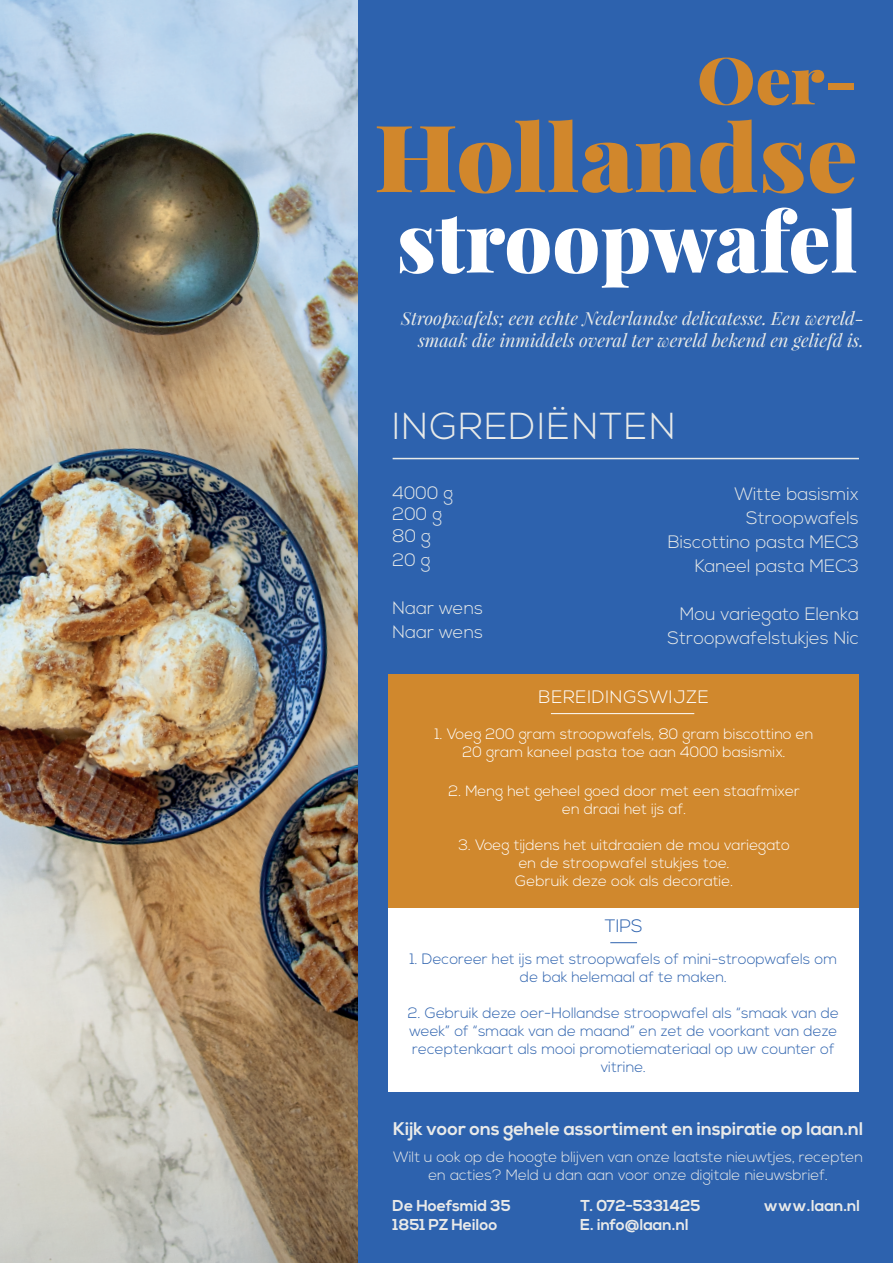
<style>
.page{position:relative;width:893px;height:1263px;background:#2d62ae}
.page>*{position:absolute;margin:0;border:0;box-sizing:border-box;transform-origin:0 0}
.t1{font:900 93px "Playfair Display";color:#d1872c;scale:1.09 1}
.t2{font:900 83.25px "Playfair Display";color:#fff}
.t3{font:900 64.95px "Playfair Display";color:#d1872c;scale:1.09 1}
.t4{font:300 37.5px "Nexa";letter-spacing:.04em;color:#e8eae8}
.t5{font:700 18.3px "Nexa";color:#e9eae9}
.t6{font:300 18px/24px "Nexa";color:#e8eae8}
.t7{font:italic 18px/21.6px "Playfair Display";color:#e8eae8;text-align:right}
.t8{font:300 18px "Nexa";letter-spacing:.04em;color:#fff}
.t9{font:300 18px "Nexa";color:#2d62ae}
.t10{font:700 15.75px "Nexa";color:#e9eae9}
.t11{font:300 15px/18px "Nexa";color:#2d62ae;text-align:center}
.t12{font:300 15px/18px "Nexa";color:#fff;text-align:center}
.t13{font:300 15px/18px "Nexa";color:#e9eae9;text-align:center}
</style>
<div class="page">
<img style="left:0;top:0;width:357px;height:1263px">
<hr style="left:393px;top:458px;width:466px;height:1px;background:#e8eae8">
<div style="left:388px;top:674px;width:471px;height:233px;background:#d0882d"></div>
<hr style="left:551px;top:713px;width:143px;height:1px;background:#fff">
<div style="left:388px;top:908px;width:471px;height:184px;background:#fff"></div>
<svg style="left:610px;top:942px;width:27px;height:1px"></svg>
<h3 class="t3" style="left:697px;top:38px;width:149px">Oer-</h3>
<h1 class="t1" style="left:374px;top:97px;width:445px">Hollandse</h1>
<h2 class="t2" style="left:397px;top:188px;width:463px">stroopwafel</h2>
<p class="t7" style="left:401px;top:307px;width:464px">Stroopwafels; een echte Nederlandse delicatesse. Een wereld&shy;smaak die inmiddels overal ter wereld bekend en geliefd is.</p>
<h3 class="t4" style="left:393px;top:404px;width:285px">INGREDIËNTEN</h3>
<p class="t6" style="left:393px;top:483px;width:62px;line-height:21.6px">4000 g<br>200 g<br>80 g</p>
<p class="t6" style="left:393px;top:549px;width:40px">20 g</p>
<p class="t6" style="left:393px;top:597px;width:92px">Naar wens<br>Naar wens</p>
<p class="t6" style="left:668px;top:483px;width:193px;text-align:right">Witte basismix<br>Stroopwafels<br>Biscottino pasta MEC3<br>Kaneel pasta MEC3</p>
<p class="t6" style="left:668px;top:603px;width:193px;text-align:right">Mou variegato Elenka<br>Stroopwafelstukjes Nic</p>
<p class="t8" style="left:539px;top:686px;width:172px">BEREIDINGSWIJZE</p>
<p class="t12" style="left:435px;top:726px;width:380px">1. Voeg 200 gram stroopwafels, 80 gram biscottino en<br>20 gram kaneel pasta toe aan 4000 basismix.</p>
<p class="t12" style="left:448px;top:783px;width:353px">2. Meng het geheel goed door met een staafmixer en draai het ijs af.</p>
<p class="t12" style="left:458px;top:837px;width:333px">3. Voeg tijdens het uitdraaien de mou variegato en de stroopwafel stukjes toe.<br>Gebruik deze ook als decoratie.</p>
<p class="t9" style="left:605px;top:916px;width:39px">TIPS</p>
<p class="t11" style="left:410px;top:951px;width:429px">1. Decoreer het ijs met stroopwafels of mini-stroopwafels om de bak helemaal af te maken.</p>
<p class="t11" style="left:408px;top:1005px;width:433px">2. Gebruik deze oer-Hollandse stroopwafel als “smaak van de week” of “smaak van de maand” en zet de voorkant van deze receptenkaart als mooi promotiemateriaal op uw counter of vitrine.</p>
<p class="t5" style="left:393px;top:1118px;width:471px">Kijk voor ons gehele assortiment en inspiratie op laan.nl</p>
<p class="t13" style="left:393px;top:1149px;width:471px">Wilt u ook op de hoogte blijven van onze laatste nieuwtjes, recepten en acties? Meld u dan aan voor onze digitale nieuwsbrief.</p>
<p class="t10" style="left:393px;top:1196px;width:120px">De Hoefsmid 35</p>
<p class="t10" style="left:581px;top:1196px;width:121px">T. 072-5331425</p>
<p class="t10" style="left:764px;top:1196px;width:98px">www.laan.nl</p>
<p class="t10" style="left:393px;top:1215px;width:106px">1851 PZ Heiloo</p>
<p class="t10" style="left:580px;top:1215px;width:110px">E. info@laan.nl</p>
</div>
